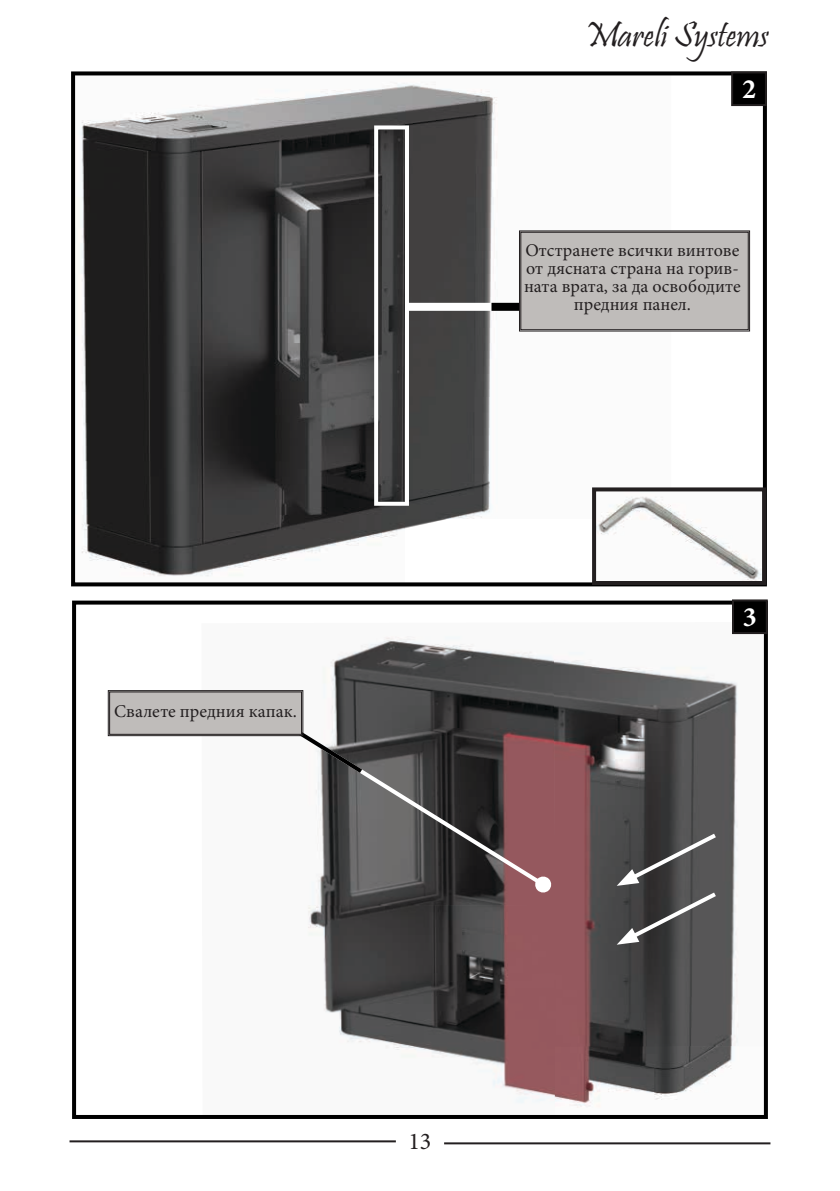
<style>
.page{position:relative;width:840px;height:1191px;background:#fff}
.page>*{position:absolute;margin:0;border:0;box-sizing:border-box;transform-origin:0 0}
.t1{font:36px "Pristina";color:#231f20}
.t2{font:700 28px "Minion Pro";color:#fff}
.t3{font:24px "Minion Pro";color:#231f20}
.t4{font:18px/18px "Minion Pro";color:#231f20;text-align:center}
</style>
<div class="page">
<hr style="left:444px;top:1142px;width:326px;height:2px;background:#231f20">
<hr style="left:69px;top:1140px;width:326px;height:2px;background:#231f20">
<img style="left:308px;top:636px;width:245px;height:468px">
<img style="left:553px;top:634px;width:209px;height:474px">
<div style="left:72px;top:600px;width:695px;height:519px;border:4px solid #000"></div>
<svg style="left:71px;top:71px;width:695px;height:515px"></svg>
<svg style="left:308px;top:705px;width:240px;height:185px;background:#5a4f50"></svg>
<svg style="left:534px;top:875px;width:17px;height:18px"></svg>
<div style="left:374px;top:125px;width:35px;height:381px;border:4px solid #fff"></div>
<div style="left:408px;top:303px;width:151px;height:8px;background:#fff"></div>
<div style="left:491px;top:303px;width:69px;height:8px;background:#000"></div>
<div style="left:519px;top:230px;width:230px;height:101px;background:#bfbcba"></div>
<div style="left:520px;top:232px;width:228px;height:98px;border:1px solid #231f20"></div>
<img style="left:596px;top:492px;width:164px;height:88px">
<div style="left:591px;top:487px;width:174px;height:98px;border:4px solid #231f20"></div>
<div style="left:731px;top:72px;width:34px;height:33px;background:#000"></div>
<div style="left:730px;top:71px;width:36px;height:35px;border:2px solid #231f20"></div>
<div style="left:732px;top:600px;width:34px;height:33px;background:#000"></div>
<div style="left:731px;top:599px;width:36px;height:35px;border:2px solid #231f20"></div>
<svg style="left:616px;top:830px;width:104px;height:114px;background:#575657"></svg>
<svg style="left:108px;top:690px;width:258px;height:86px"></svg>
<div style="left:109px;top:691px;width:193px;height:44px;border:1px solid #231f20"></div>
<p class="t4" style="left:114px;top:702px;width:184px">Свалете предния капак.</p>
<h1 class="t1" style="left:584px;top:15px;width:185px">Mareli Systems</h1>
<h2 class="t2" style="left:741px;top:69px;width:15px">2</h2>
<p class="t4" style="left:523px;top:242px;width:218px">Отстранете всички винтове от дясната страна на горив&shy;ната врата, за да освободите предния панел.</p>
<h2 class="t2" style="left:742px;top:597px;width:15px">3</h2>
<h3 class="t3" style="left:408px;top:1125px;width:25px">13</h3>
</div>
